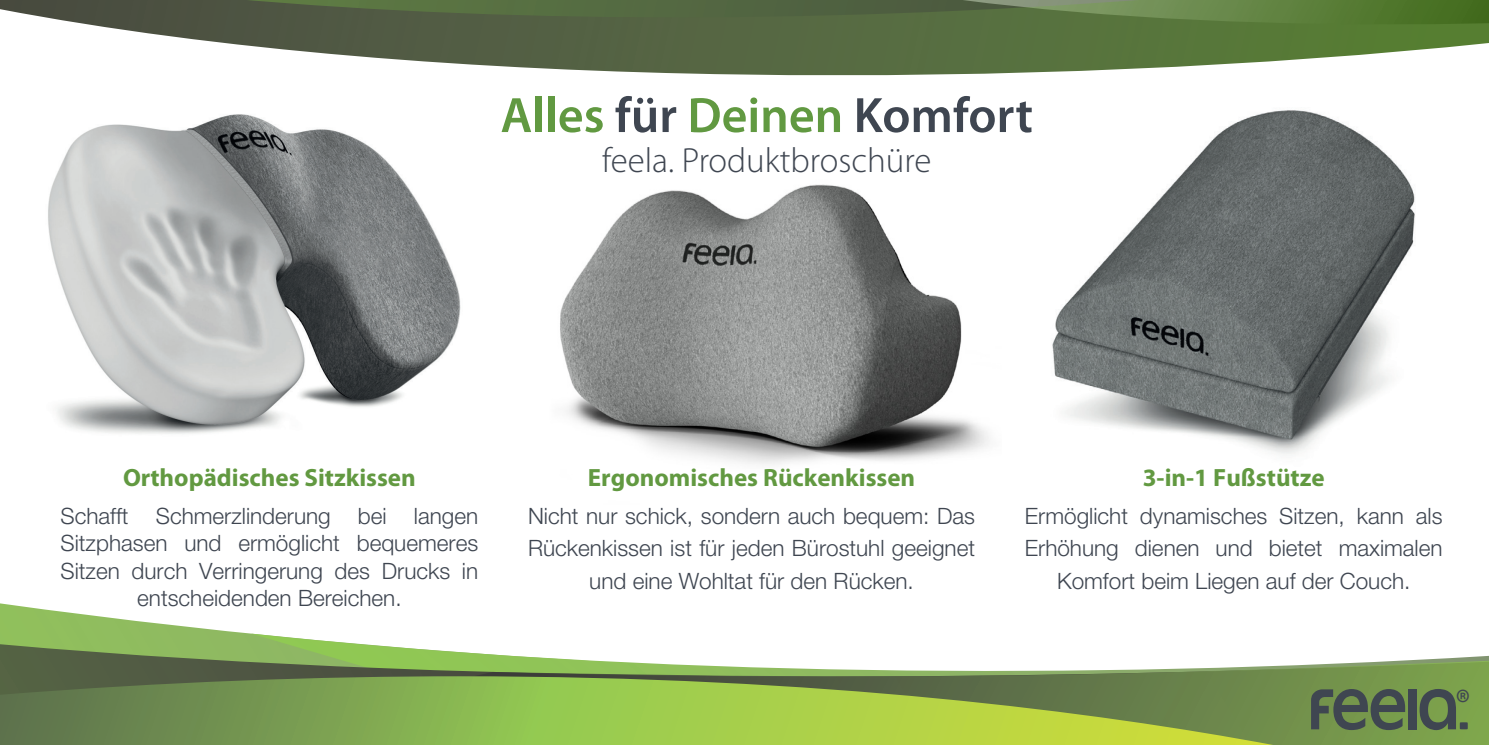
<style>
.page{position:relative;width:1489px;height:745px;background:#fff}
.page>*{position:absolute;margin:0;border:0;box-sizing:border-box;transform-origin:0 0}
.t1{font:600 50px "Myriad Pro";color:#619941}
.t2{font:38.75px "Myriad Pro";color:#3f4651;scale:.92 1}
.t3{font:300 35px "Myriad Pro";color:#3f4651}
.t4{font:700 25px "Myriad Pro";color:#629941}
.t5{font:300 22.5px/32.5px "Helvetica Neue LT Pro";color:#3f4651;text-align:center}
.s1{color:#3f4651}
</style>
<div class="page">
<img style="left:48px;top:114px;width:413px;height:320px">
<img style="left:560px;top:184px;width:430px;height:281px">
<img style="left:1052px;top:110px;width:363px;height:344px">
<svg style="left:86px;top:24px;width:1402px;height:52px"></svg>
<svg style="left:0;top:0;width:1488px;height:24px;background:#596d44"></svg>
<svg style="left:0;top:603px;width:251px;height:40px"></svg>
<svg style="left:0;top:643px;width:383px;height:32px"></svg>
<svg style="left:9px;top:646px;width:1479px;height:98px"></svg>
<svg style="left:0;top:675px;width:1273px;height:69px;background:#84a44b"></svg>
<svg style="left:1310px;top:688px;width:94px;height:41px;background:#586b4e"></svg>
<div style="left:1407px;top:689px;width:9px;height:40px;background:#3f4651"></div>
<svg style="left:1419px;top:688px;width:48px;height:41px;background:#60774e"></svg>
<h1 class="t1" style="left:500px;top:83px;width:534px">Alles <span class="s1">für</span> Deinen <span class="s1">Komfort</span></h1>
<h3 class="t3" style="left:602px;top:139px;width:331px">feela. Produktbroschüre</h3>
<p class="t4" style="left:123px;top:461px;width:294px">Orthopädisches Sitzkissen</p>
<p class="t5" style="left:61px;top:501px;width:419px;line-height:27.5px">Schafft Schmerzlinderung bei langen Sitzphasen und ermöglicht bequemeres Sitzen durch Verringerung des Drucks in entscheidenden Bereichen.</p>
<p class="t4" style="left:588px;top:461px;width:329px">Ergonomisches Rückenkissen</p>
<p class="t5" style="left:528px;top:498px;width:448px">Nicht nur schick, sondern auch bequem: Das<br>Rückenkissen ist für jeden Bürostuhl geeignet und eine Wohltat für den Rücken.</p>
<p class="t4" style="left:1142px;top:461px;width:183px">3-in-1 Fußstütze</p>
<p class="t5" style="left:1024px;top:498px;width:419px">Ermöglicht dynamisches Sitzen, kann als<br>Erhöhung dienen und bietet maximalen<br>Komfort beim Liegen auf der Couch.</p>
<h2 class="t2" style="left:1455px;top:678px;width:18px">®</h2>
</div>
